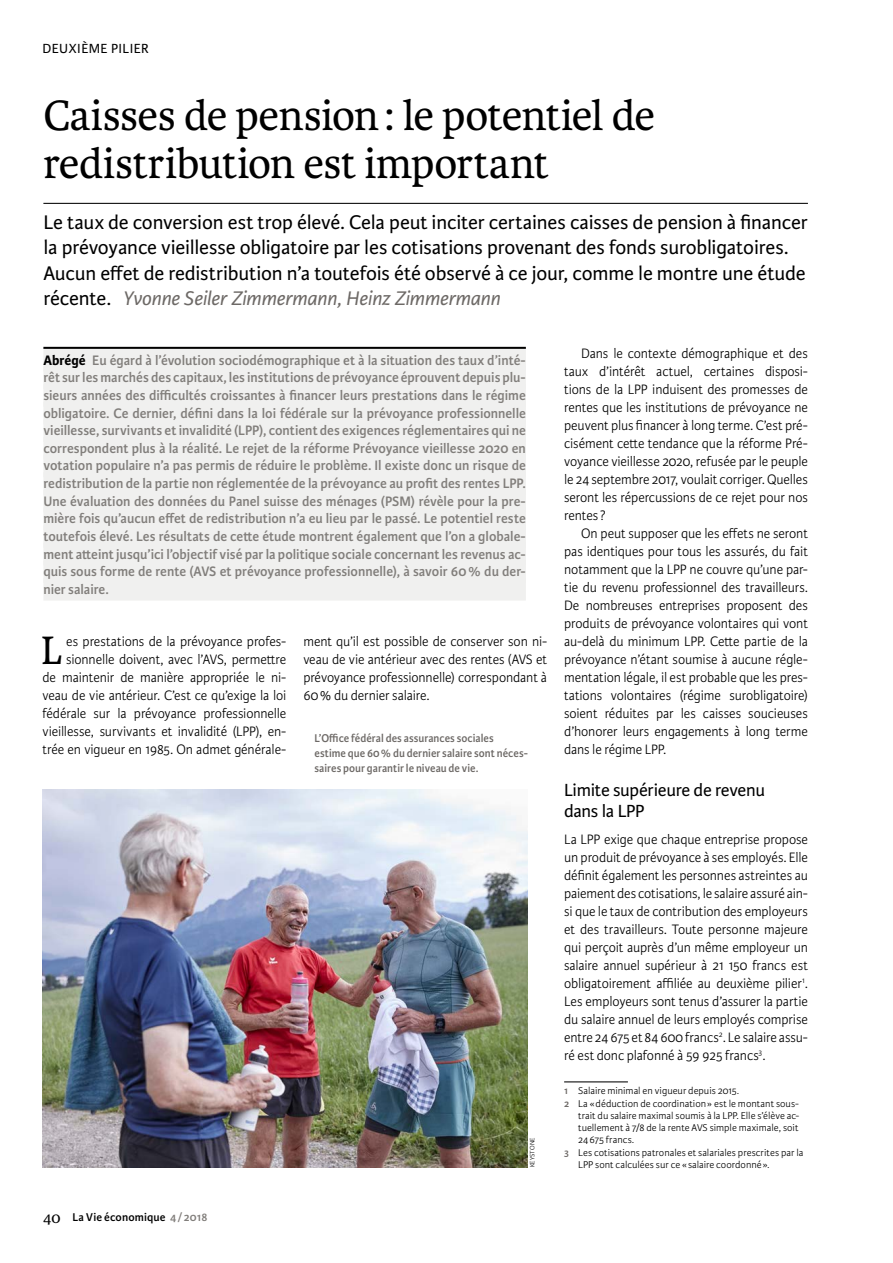
<style>
.page{position:relative;width:893px;height:1263px;background:#fff}
.page>*{position:absolute;margin:0;border:0;box-sizing:border-box;transform-origin:0 0}
.t1{font:45px/48px "Karmina";letter-spacing:-.01em;color:#000}
.t2{font:42.3px "Karmina";color:#000;scale:.96 1}
.t3{font:21px/25.5px "Karmina Sans";letter-spacing:-.005em;color:#000}
.t4{font:18.75px/21px "Karmina Sans";letter-spacing:-.015em;color:#000}
.t5{font:600 14.7px/17.7px "Karmina Sans";color:#817e7b;text-align:justify}
.t6{font:300 14.55px/18px "Karmina Sans";letter-spacing:-.01em;color:#000;text-align:justify;scale:.96 1}
.t7{font:14.1px "Karmina Sans";letter-spacing:.03em;color:#000}
.t8{font:600 12px/15px "Karmina Sans";letter-spacing:.005em;color:#6d6966;scale:.95 1}
.t9{font:600 12px "Karmina Sans";letter-spacing:.01em;color:#000}
.t10{font:300 10.5px "Karmina Sans";color:#000}
.t11{font:300 6.75px "Karmina Sans";letter-spacing:.01em;color:#000}
.s1{font-style:italic;color:#6d6966}
.s2{font-weight:700;color:#000}
.s3{font-weight:600;color:#6d6966}
.s4{font-family:"Karmina";font-weight:400;font-size:16.5px}
.s5{color:#817e7b}
</style>
<div class="page">
<hr style="left:43px;top:203px;width:765px;height:1px;background:#000">
<hr style="left:43px;top:347px;width:483px;height:2px;background:#000">
<div style="left:43px;top:349px;width:483px;height:22px;background:#f0f0ef"></div>
<div style="left:43px;top:366px;width:483px;height:23px;background:#f0f0ef"></div>
<div style="left:43px;top:384px;width:483px;height:23px;background:#f0f0ef"></div>
<div style="left:43px;top:402px;width:483px;height:22px;background:#f0f0ef"></div>
<div style="left:43px;top:419px;width:483px;height:23px;background:#f0f0ef"></div>
<div style="left:43px;top:437px;width:483px;height:22px;background:#f0f0ef"></div>
<div style="left:43px;top:455px;width:483px;height:22px;background:#f0f0ef"></div>
<div style="left:43px;top:472px;width:483px;height:23px;background:#f0f0ef"></div>
<div style="left:43px;top:490px;width:483px;height:22px;background:#f0f0ef"></div>
<div style="left:43px;top:507px;width:483px;height:23px;background:#f0f0ef"></div>
<div style="left:43px;top:525px;width:483px;height:23px;background:#f0f0ef"></div>
<div style="left:43px;top:543px;width:483px;height:22px;background:#f0f0ef"></div>
<div style="left:43px;top:560px;width:483px;height:23px;background:#f0f0ef"></div>
<div style="left:43px;top:578px;width:483px;height:22px;background:#f0f0ef"></div>
<hr style="left:564px;top:1081px;width:64px;height:1px;background:#000">
<img style="left:43px;top:790px;width:484px;height:377px">
<p class="t7" style="left:43px;top:41px;width:108px">DEUXIÈME PILIER</p>
<h1 class="t1" style="left:43px;top:92px;width:613px">Caisses de pension: le potentiel de redistribution est important</h1>
<p class="t3" style="left:43px;top:209px;width:766px">Le taux de conversion est trop élevé. Cela peut inciter certaines caisses de pension à financer la prévoyance vieillesse obligatoire par les cotisations provenant des fonds surobligatoires.<br>Aucun effet de redistribution n’a toutefois été observé à ce jour, comme le montre une étude récente. <span class="s1">Yvonne Seiler Zimmermann, Heinz Zimmermann</span></p>
<p class="t5" style="left:43px;top:351px;width:484px"><span class="s2">Abrégé</span> Eu égard à l’évolution sociodémographique et à la situation des taux d’inté&shy;rêt sur les marchés des capitaux, les institutions de prévoyance éprouvent depuis plu&shy;sieurs années des difficultés croissantes à financer leurs prestations dans le régime obligatoire. Ce dernier, défini dans la loi fédérale sur la prévoyance professionnelle vieillesse, survivants et invalidité (LPP), contient des exigences réglementaires qui ne correspondent plus à la réalité. Le rejet de la réforme Prévoyance vieillesse 2020 en votation populaire n’a pas permis de réduire le problème. Il existe donc un risque de redistribution de la partie non réglementée de la prévoyance au profit des rentes LPP.<br>Une évaluation des données du Panel suisse des ménages (PSM) révèle pour la pre&shy;mière fois qu’aucun effet de redistribution n’a eu lieu par le passé. Le potentiel reste toutefois élevé. Les résultats de cette étude montrent également que l’on a globale&shy;ment atteint jusqu’ici l’objectif visé par la politique sociale concernant les revenus ac&shy;quis sous forme de rente (AVS et prévoyance professionnelle), à savoir 60% du der&shy;nier salaire.</p>
<p class="t6" style="left:43px;top:633px;width:255px;text-align:right">es prestations de la prévoyance profes&shy;sionnelle doivent, avec l’AVS, permettre<br>de maintenir de manière appropriée le ni&shy;veau de vie antérieur. C’est ce qu’exige la loi fédérale sur la prévoyance professionnelle vieillesse, survivants et invalidité (LPP), en&shy;trée en vigueur en 1985. On admet générale-</p>
<h2 class="t2" style="left:41px;top:627px;width:23px">L</h2>
<p class="t6" style="left:303px;top:633px;width:255px">ment qu’il est possible de conserver son ni&shy;veau de vie antérieur avec des rentes (AVS et prévoyance professionnelle) correspondant à 60% du dernier salaire.</p>
<p class="t8" style="left:314px;top:731px;width:226px">L’Office fédéral des assurances sociales estime que 60% du dernier salaire sont néces&shy;saires pour garantir le niveau de vie.</p>
<p class="t11" style="left:529px;top:1167px;width:31px;rotate:-90deg">KEYSTONE</p>
<p class="t6" style="left:564px;top:345px;width:255px;text-indent:17px">Dans le contexte démographique et des taux d’intérêt actuel, certaines disposi&shy;tions de la LPP induisent des promesses de rentes que les institutions de prévoyance ne peuvent plus financer à long terme. C’est pré&shy;cisément cette tendance que la réforme Pré&shy;voyance vieillesse 2020, refusée par le peuple le 24 septembre 2017, voulait corriger. Quelles seront les répercussions de ce rejet pour nos rentes?</p>
<p class="t6" style="left:564px;top:525px;width:255px;text-indent:17px">On peut supposer que les effets ne seront pas identiques pour tous les assurés, du fait notamment que la LPP ne couvre qu’une par&shy;tie du revenu professionnel des travailleurs.<br>De nombreuses entreprises proposent des produits de prévoyance volontaires qui vont au-delà du minimum LPP. Cette partie de la prévoyance n’étant soumise à aucune régle&shy;mentation légale, il est probable que les pres&shy;tations volontaires (régime surobligatoire) soient réduites par les caisses soucieuses d’honorer leurs engagements à long terme dans le régime LPP.</p>
<p class="t4" style="left:564px;top:780px;width:202px">Limite supérieure de revenu dans la LPP</p>
<p class="t6" style="left:564px;top:831px;width:255px">La LPP exige que chaque entreprise propose un produit de prévoyance à ses employés. Elle définit également les personnes astreintes au paiement des cotisations, le salaire assuré ain&shy;si que le taux de contribution des employeurs et des travailleurs. Toute personne majeure qui perçoit auprès d’un même employeur un salaire annuel supérieur à 21 150 francs est obligatoirement affiliée au deuxième pilier<sup>1</sup>.<br>Les employeurs sont tenus d’assurer la partie du salaire annuel de leurs employés comprise entre 24 675 et 84 600 francs<sup>2</sup>. Le salaire assu&shy;ré est donc plafonné à 59 925 francs<sup>3</sup>.</p>
<p class="t10" style="left:564px;top:1085px;width:177px"><span class="s3">1</span> Salaire minimal en vigueur depuis 2015.</p>
<p class="t10" style="left:564px;top:1097px;width:236px"><span class="s3">2</span> La «déduction de coordination» est le montant sous-</p>
<p class="t10" style="left:578px;top:1110px;width:223px">trait du salaire maximal soumis à la LPP. Elle s’élève ac-</p>
<p class="t10" style="left:578px;top:1122px;width:222px">tuellement à 7/8 de la rente AVS simple maximale, soit</p>
<p class="t10" style="left:578px;top:1134px;width:58px">24675 francs.</p>
<p class="t10" style="left:564px;top:1146px;width:241px"><span class="s3">3</span> Les cotisations patronales et salariales prescrites par la</p>
<p class="t10" style="left:578px;top:1159px;width:193px">LPP sont calculées sur ce «salaire coordonné».</p>
<p class="t9" style="left:43px;top:1210px;width:166px"><span class="s4">40</span> La Vie économique <span class="s5">4/2018</span></p>
</div>
